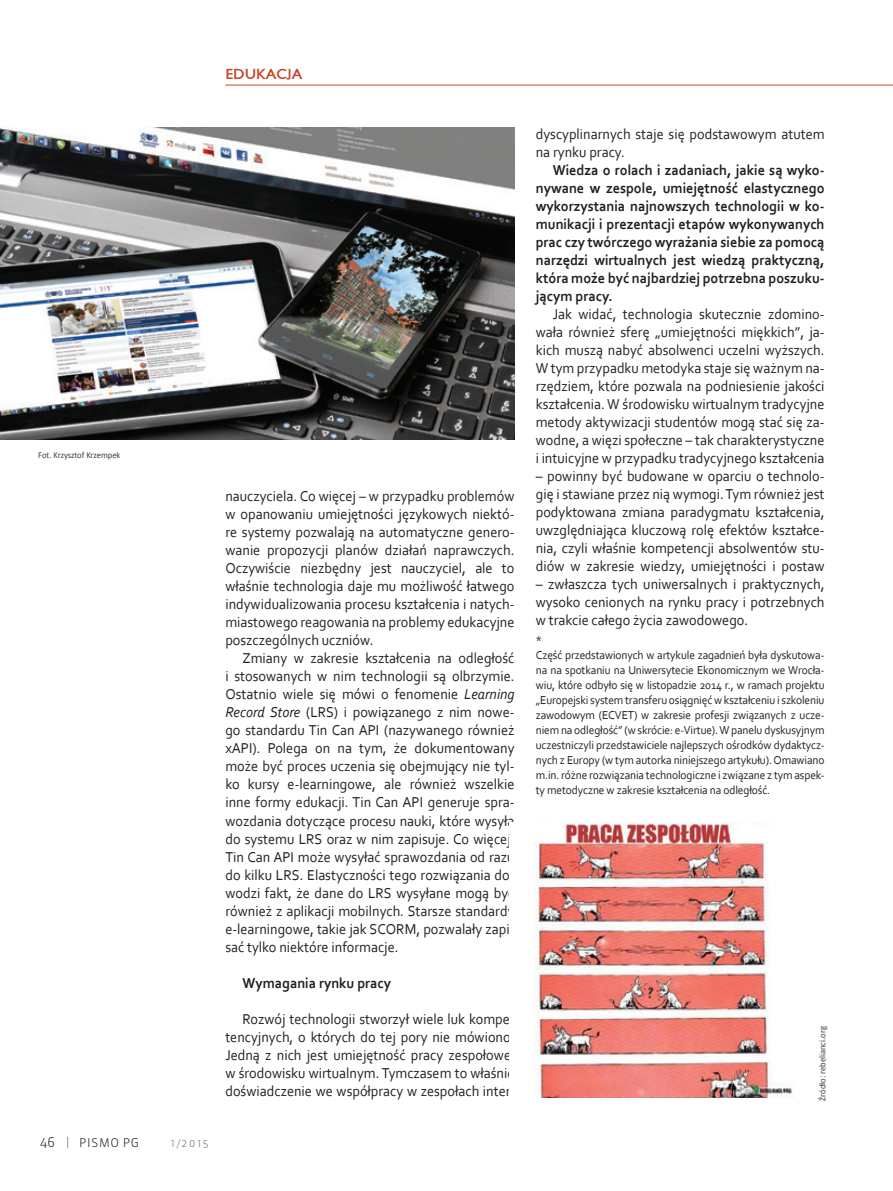
<style>
.page{position:relative;width:893px;height:1191px;background:#fff}
.page>*{position:absolute;margin:0;border:0;box-sizing:border-box;transform-origin:0 0}
.t1{font:15px/18px "Corbel";color:#231f20;text-align:justify;scale:.95 1}
.t2{font:700 15px/18px "Corbel";color:#231f20;text-align:justify;scale:.95 1}
.t3{font:700 13.5px "EFN Gilead";color:#c84527}
.t4{font:300 13.5px "Sanuk Pro";color:#231f20}
.t5{font:12px/15px "Corbel";letter-spacing:-.01em;color:#231f20;scale:.95 1}
.t6{font:300 12px "Sanuk Pro";letter-spacing:.05em;color:#231f20}
.t7{font:300 10.5px "Sanuk Pro";color:#6c6d70}
.t8{font:9px "Calibri";color:#3e3e3f;scale:.95 1}
.s1{font-style:italic}
</style>
<div class="page">
<svg style="left:67px;top:1136px;width:1px;height:12px"></svg>
<hr style="left:225px;top:85px;width:668px;height:1px;background:#c84527">
<img style="left:535px;top:822px;width:257px;height:275px">
<img style="left:0;top:128px;width:514px;height:312px">
<p class="t3" style="left:225px;top:65px;width:79px">EDUKACJA</p>
<p class="t8" style="left:38px;top:449px;width:88px">Fot. Krzysztof Krzempek</p>
<p class="t4" style="left:40px;top:1133px;width:16px">46</p>
<p class="t6" style="left:79px;top:1134px;width:61px">PISMO PG</p>
<p class="t7" style="left:171px;top:1135px;width:39px">1/2015</p>
<p class="t1" style="left:225px;top:487px;width:306px">nauczyciela. Co więcej – w przypadku problemów w opanowaniu umiejętności językowych niektó&shy;re systemy pozwalają na automatyczne genero&shy;wanie propozycji planów działań naprawczych.<br>Oczywiście niezbędny jest nauczyciel, ale to właśnie technologia daje mu możliwość łatwego indywidualizowania procesu kształcenia i natych&shy;miastowego reagowania na problemy edukacyjne poszczególnych uczniów.</p>
<p class="t1" style="left:225px;top:649px;width:306px;text-indent:17px">Zmiany w zakresie kształcenia na odległość i stosowanych w nim technologii są olbrzymie.<br>Ostatnio wiele się mówi o fenomenie <span class="s1">Learning Record Store</span> (LRS) i powiązanego z nim nowe&shy;go standardu Tin Can API (nazywanego również xAPI). Polega on na tym, że dokumentowany może być proces uczenia się obejmujący nie tyl&shy;ko kursy e-learningowe, ale również wszelkie inne formy edukacji. Tin Can API generuje spra&shy;wozdania dotyczące procesu nauki, które wysyła do systemu LRS oraz w nim zapisuje. Co więcej, Tin Can API może wysyłać sprawozdania od razu do kilku LRS. Elastyczności tego rozwiązania do&shy;wodzi fakt, że dane do LRS wysyłane mogą być również z aplikacji mobilnych. Starsze standardy e-learningowe, takie jak SCORM, pozwalały zapi&shy;sać tylko niektóre informacje.</p>
<p class="t2" style="left:242px;top:973px;width:158px">Wymagania rynku pracy</p>
<p class="t1" style="left:225px;top:1009px;width:306px;text-indent:17px">Rozwój technologii stworzył wiele luk kompe&shy;tencyjnych, o których do tej pory nie mówiono.<br>Jedną z nich jest umiejętność pracy zespołowej w środowisku wirtualnym. Tymczasem to właśnie doświadczenie we współpracy w zespołach inter-</p>
<p class="t1" style="left:536px;top:124px;width:305px">dyscyplinarnych staje się podstawowym atutem na rynku pracy.</p>
<p class="t2" style="left:536px;top:160px;width:305px;text-indent:17px">Wiedza o rolach i zadaniach, jakie są wyko&shy;nywane w zespole, umiejętność elastycznego wykorzystania najnowszych technologii w ko&shy;munikacji i prezentacji etapów wykonywanych prac czy twórczego wyrażania siebie za pomocą narzędzi wirtualnych jest wiedzą praktyczną, która może być najbardziej potrzebna poszuku&shy;jącym pracy.</p>
<p class="t1" style="left:536px;top:304px;width:305px;text-indent:17px">Jak widać, technologia skutecznie zdomino&shy;wała również sferę „umiejętności miękkich”, ja&shy;kich muszą nabyć absolwenci uczelni wyższych.<br>W tym przypadku metodyka staje się ważnym na&shy;rzędziem, które pozwala na podniesienie jakości kształcenia. W środowisku wirtualnym tradycyjne metody aktywizacji studentów mogą stać się za&shy;wodne, a więzi społeczne – tak charakterystyczne i intuicyjne w przypadku tradycyjnego kształcenia</p>
<p class="t1" style="left:536px;top:466px;width:305px">– powinny być budowane w oparciu o technolo&shy;gię i stawiane przez nią wymogi. Tym również jest podyktowana zmiana paradygmatu kształcenia, uwzględniająca kluczową rolę efektów kształce&shy;nia, czyli właśnie kompetencji absolwentów stu&shy;diów w zakresie wiedzy, umiejętności i postaw</p>
<p class="t1" style="left:536px;top:574px;width:305px">– zwłaszcza tych uniwersalnych i praktycznych, wysoko cenionych na rynku pracy i potrzebnych w trakcie całego życia zawodowego.</p>
<p class="t5" style="left:536px;top:632px;width:305px">*<br>Część przedstawionych w artykule zagadnień była dyskutowa&shy;na na spotkaniu na Uniwersytecie Ekonomicznym we Wrocła&shy;wiu, które odbyło się w listopadzie 2014 r., w ramach projektu „Europejski system transferu osiągnięć w kształceniu i szkoleniu zawodowym (ECVET) w zakresie profesji związanych z ucze&shy;niem na odległość” (w skrócie: e-Virtue). W panelu dyskusyjnym uczestniczyli przedstawiciele najlepszych ośrodków dydaktycz&shy;nych z Europy (w tym autorka niniejszego artykułu). Omawiano m.in. różne rozwiązania technologiczne i związane z tym aspek&shy;ty metodyczne w zakresie kształcenia na odległość.</p>
<p class="t8" style="left:817px;top:1100px;width:80px;rotate:-90deg">Źródło: rebelianci.org</p>
</div>
